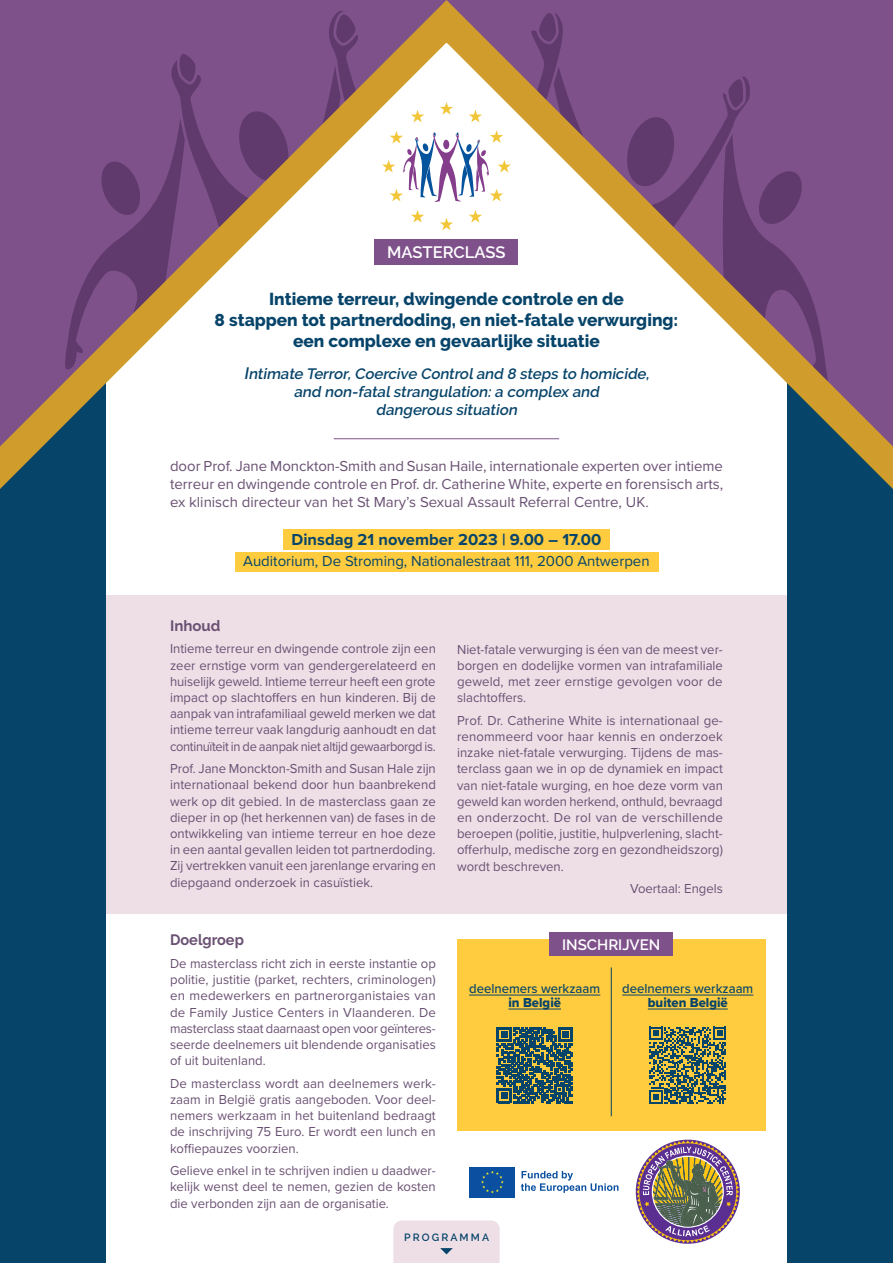
<style>
.page{position:relative;width:893px;height:1263px;background:#07446a}
.page>*{position:absolute;margin:0;border:0;box-sizing:border-box;transform-origin:0 0}
.t1{font:800 17.25px/20.7px "Raleway";color:#07446a;text-align:center}
.t2{font:700 16.5px "Proxima Nova";color:#07446a}
.vlakje{font:600 16.5px "Raleway";color:#fff}
.door{font:15px/18px "Proxima Nova";color:#6a5173;text-align:justify}
.t3{font:italic 600 15px/18px "Raleway";color:#07446a;text-align:center}
.t4{font:15px "Proxima Nova";color:#07446a}
.t5{font:700 15px "Raleway";color:#6a5173}
.vlakje-2{font:600 15px "Raleway";color:#fff}
.bloktekst{font:13.5px/16.2px "Proxima Nova";color:#6a5173;text-align:justify}
.t6{font:500 13.5px/14.2px "Proxima Nova";color:#07446a;text-align:center}
.vlakje-3{font:600 10.5px "Raleway";letter-spacing:.2em;color:#07446a}
.s1{font-size:16.5px}
.s2{font-family:"Proxima Nova Extrabld";font-weight:400}
</style>
<div class="page">
<div style="left:106px;top:43px;width:681px;height:1220px;background:#fff"></div>
<svg style="left:0;top:446px;width:43px;height:43px"></svg>
<svg style="left:850px;top:446px;width:43px;height:43px"></svg>
<div style="left:0;top:0;width:893px;height:446px;background:#7e518b"></div>
<svg style="left:179px;top:54px;width:17px;height:6px"></svg>
<svg style="left:328px;top:11px;width:256px;height:435px"></svg>
<svg style="left:64px;top:108px;width:106px;height:338px"></svg>
<svg style="left:341px;top:310px;width:29px;height:136px"></svg>
<svg style="left:341px;top:60px;width:1px;height:28px"></svg>
<svg style="left:170px;top:60px;width:171px;height:386px"></svg>
<svg style="left:553px;top:61px;width:4px;height:17px"></svg>
<svg style="left:554px;top:67px;width:197px;height:379px"></svg>
<svg style="left:551px;top:301px;width:85px;height:145px"></svg>
<svg style="left:699px;top:127px;width:130px;height:319px"></svg>
<svg style="left:469px;top:1167px;width:46px;height:31px"></svg>
<div style="left:470px;top:1167px;width:45px;height:30px;background:#0b50a0"></div>
<svg style="left:481px;top:1171px;width:23px;height:22px"></svg>
<svg style="left:521px;top:1171px;width:97px;height:22px"></svg>
<svg style="left:636px;top:1140px;width:104px;height:104px"></svg>
<div style="left:375px;top:239px;width:143px;height:26px;background:#7e518b"></div>
<div style="left:106px;top:595px;width:681px;height:319px;background:#eedfe7"></div>
<div style="left:283px;top:529px;width:327px;height:21px;background:#fecc3e"></div>
<div style="left:235px;top:552px;width:423px;height:20px;background:#fecc3e"></div>
<div style="left:457px;top:940px;width:308px;height:191px;background:#fecc3e"></div>
<div style="left:549px;top:932px;width:124px;height:24px;background:#7e518b"></div>
<hr style="left:469px;top:995px;width:131px;height:1px;background:#07446a">
<hr style="left:508px;top:1009px;width:53px;height:1px;background:#07446a">
<svg style="left:497px;top:1027px;width:76px;height:76px"></svg>
<hr style="left:622px;top:995px;width:131px;height:1px;background:#07446a">
<hr style="left:648px;top:1009px;width:80px;height:1px;background:#07446a">
<svg style="left:649px;top:1027px;width:77px;height:77px"></svg>
<hr style="left:611px;top:967px;width:1px;height:149px;background:#07446a">
<hr style="left:334px;top:438px;width:225px;height:1px;background:#7e518b">
<div style="left:393px;top:1220px;width:107px;height:43px;background:#eedfe7"></div>
<p class="vlakje" style="left:387px;top:243px;width:120px">MASTERCLASS</p>
<p class="t1" style="left:215px;top:289px;width:465px">Intieme terreur, dwingende controle en de<br>8 stappen tot partnerdoding, en niet-fatale verwurging: een complexe en gevaarlijke situatie</p>
<p class="t3" style="left:244px;top:365px;width:410px"><span class="s1">I</span>ntimate Terror,Coercive Controland 8 steps to homicide, and non-fatalstrangulation:a complex and<br>dangerous situation</p>
<p class="door" style="left:170px;top:456px;width:555px">door Prof. Jane Monckton-Smith and Susan Haile, internationale experten over intieme terreur en dwingende controle en Prof. dr. Catherine White, experte en forensisch arts, ex klinisch directeur van het St Mary’s Sexual Assault Referral Centre, UK.</p>
<p class="t2" style="left:292px;top:527px;width:311px">Dinsdag 21 november 2023 | 9.00 – 17.00</p>
<p class="t4" style="left:243px;top:550px;width:408px">Auditorium, De Stroming, Nationalestraat 111, 2000 Antwerpen</p>
<p class="t5" style="left:170px;top:617px;width:52px">Inhoud</p>
<p class="bloktekst" style="left:170px;top:640px;width:267px">Intieme terreur en dwingende controle zijn een zeer ernstige vorm van gendergerelateerd en huiselijk geweld. Intieme terreur heeft een grote impact op slachtoffers en hun kinderen. Bij de aanpak van intrafamiliaal geweld merken we dat intieme terreur vaak langdurig aanhoudt en dat continuïteit in de aanpak niet altijd gewaarborgd is.</p>
<p class="bloktekst" style="left:170px;top:760px;width:267px">Prof. Jane Monckton-Smith and Susan Hale zijn internationaal bekend door hun baanbrekend werk op dit gebied. In de masterclass gaan ze dieper in op (het herkennen van) de fases in de ontwikkeling van intieme terreur en hoe deze in een aantal gevallen leiden tot partnerdoding.<br>Zij vertrekken vanuit een jarenlange ervaring en diepgaand onderzoek in casuïstiek.</p>
<p class="t5" style="left:170px;top:931px;width:75px">Doelgroep</p>
<p class="bloktekst" style="left:170px;top:955px;width:267px">De masterclass richt zich in eerste instantie op politie, justitie (parket, rechters, criminologen) en medewerkers en partnerorganistaies van de Family Justice Centers in Vlaanderen. De masterclass staat daarnaast open voor geïnteres&shy;seerde deelnemers uit blendende organisaties of uit buitenland.</p>
<p class="bloktekst" style="left:170px;top:1074px;width:267px">De masterclass wordt aan deelnemers werk&shy;zaam in België gratis aangeboden. Voor deel&shy;nemers werkzaam in het buitenland bedraagt de inschrijving 75 Euro. Er wordt een lunch en koffiepauzes voorzien.</p>
<p class="bloktekst" style="left:170px;top:1162px;width:267px">Gelieve enkel in te schrijven indien u daadwer&shy;kelijk wenst deel te nemen, gezien de kosten die verbonden zijn aan de organisatie.</p>
<p class="bloktekst" style="left:457px;top:640px;width:267px">Niet-fatale verwurging is éen van de meest ver&shy;borgen en dodelijke vormen van intrafamiliale geweld, met zeer ernstige gevolgen voor de slachtoffers.</p>
<p class="bloktekst" style="left:457px;top:712px;width:267px">Prof. Dr. Catherine White is internationaal ge&shy;renommeerd voor haar kennis en onderzoek inzake niet-fatale verwurging. Tijdens de mas&shy;terclass gaan we in op de dynamiek en impact van niet-fatale wurging, en hoe deze vorm van geweld kan worden herkend, onthuld, bevraagd en onderzocht. De rol van de verschillende beroepen (politie, justitie, hulpverlening, slacht&shy;offerhulp, medische zorg en gezondheidszorg) wordt beschreven.</p>
<p class="bloktekst" style="left:630px;top:880px;width:94px">Voertaal: Engels</p>
<p class="vlakje-2" style="left:562px;top:936px;width:100px">INSCHRIJVEN</p>
<p class="t6" style="left:469px;top:981px;width:133px">deelnemers werkzaam <span class="s2">in België</span></p>
<p class="t6" style="left:622px;top:981px;width:133px">deelnemers werkzaam <span class="s2">buiten België</span></p>
<p class="vlakje-3" style="left:404px;top:1231px;width:86px">PROGRAMMA</p>
</div>
